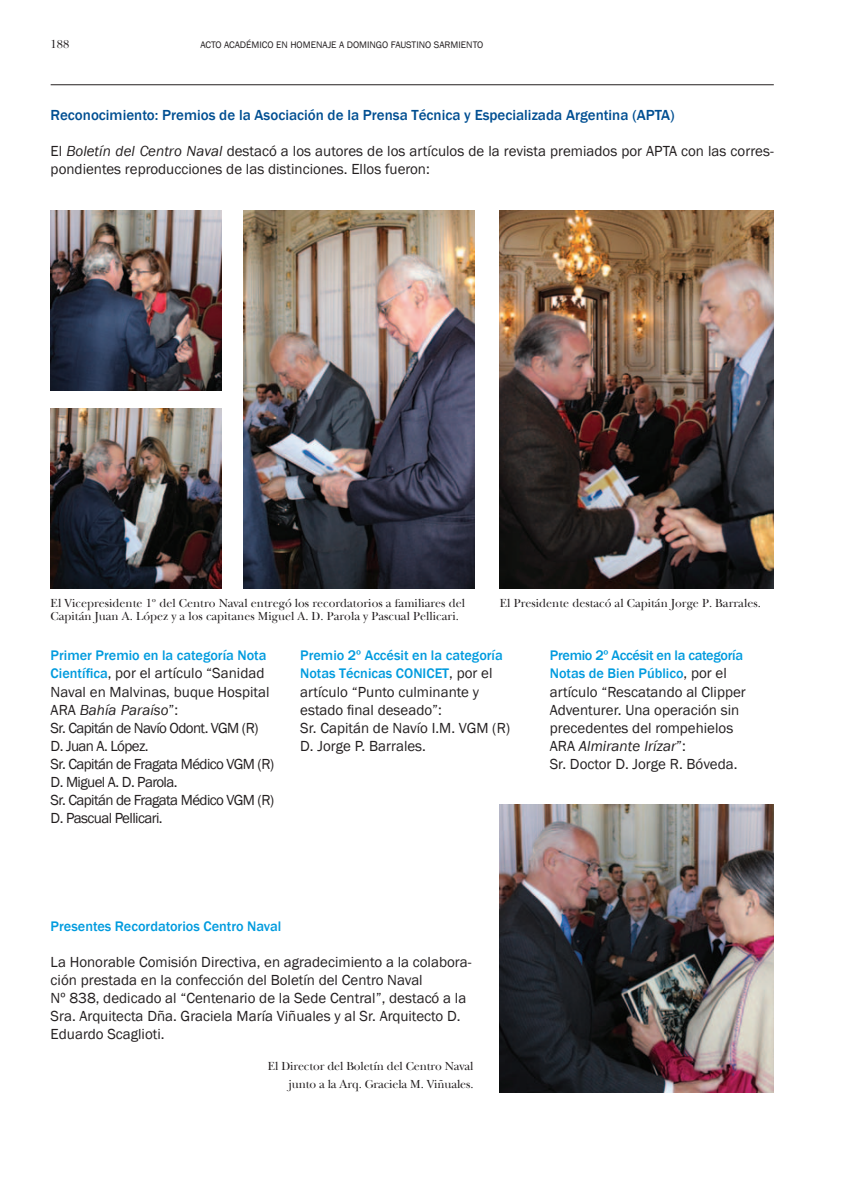
<style>
.page{position:relative;width:850px;height:1190px;background:#fff}
.page>*{position:absolute;margin:0;border:0;box-sizing:border-box;transform-origin:0 0}
.t1{font:15px/18px "Franklin Gothic";color:#231f20}
.t2{font:15px/18px "Franklin Gothic";letter-spacing:-.04em;color:#231f20}
.t3{font:500 15px "Franklin Gothic";color:#004f92}
.t4{font:500 14.25px/18px "Franklin Gothic";color:#009bde}
.t5{font:500 14.25px/18px "Franklin Gothic";letter-spacing:-.02em;color:#009bde}
.t6{font:12px/13.5px "New Baskerville";color:#231f20}
.t7{font:9.75px "Franklin Gothic";color:#231f20}
.s1{font-style:italic}
.s2{font-weight:500;font-size:14.25px;color:#009bde}
.s3{font-weight:400;font-size:15px;color:#231f20}
</style>
<div class="page">
<hr style="left:51px;top:84px;width:722px;height:1px;background:#231f20">
<img style="left:500px;top:210px;width:273px;height:378px">
<img style="left:51px;top:408px;width:170px;height:180px">
<img style="left:51px;top:210px;width:170px;height:180px">
<img style="left:244px;top:210px;width:230px;height:378px">
<img style="left:500px;top:804px;width:273px;height:288px">
<p class="t6" style="left:51px;top:38px;width:20px">188</p>
<p class="t7" style="left:200px;top:39px;width:284px">ACTO ACADÉMICO EN HOMENAJE A DOMINGO FAUSTINO SARMIENTO</p>
<p class="t3" style="left:51px;top:106px;width:625px">Reconocimiento: Premios de la Asociación de la Prensa Técnica y Especializada Argentina (APTA)</p>
<p class="t1" style="left:51px;top:143px;width:724px">El <span class="s1">Boletín del Centro Naval</span> destacó a los autores de los artículos de la revista premiados por APTA con las corres&shy;pondientes reproducciones de las distinciones. Ellos fueron:</p>
<p class="t6" style="left:51px;top:596px;width:416px">El Vicepresidente 1º del Centro Naval entregó los recordatorios a familiares del<br>Capitán Juan A. López y a los capitanes Miguel A. D. Parola y Pascual Pellicari.</p>
<p class="t6" style="left:500px;top:596px;width:262px">El Presidente destacó al Capitán Jorge P. Barrales.</p>
<p class="t4" style="left:51px;top:647px;width:217px">Primer Premio en la categoría Nota</p>
<p class="t2" style="left:51px;top:665px;width:225px"><span class="s2">Científica</span>, por el artículo “Sanidad<br>Naval en Malvinas, buque Hospital<br>ARA <span class="s1">Bahía Paraíso</span>”:<br>Sr. Capitán de Navío Odont. VGM (R)<br>D. Juan A. López.<br>Sr. Capitán de Fragata Médico VGM (R)<br>D. Miguel A. D. Parola.<br>Sr. Capitán de Fragata Médico VGM (R)<br>D. Pascual Pellicari.</p>
<p class="t4" style="left:300px;top:647px;width:204px">Premio 2º Accésit en la categoría<br>Notas Técnicas CONICET<span class="s3">, por el</span></p>
<p class="t1" style="left:300px;top:683px;width:211px">artículo “Punto culminante y estado final deseado”:<br>Sr. Capitán de Navío I.M. VGM (R)<br>D. Jorge P. Barrales.</p>
<p class="t4" style="left:51px;top:917px;width:232px">Presentes Recordatorios Centro Naval</p>
<p class="t1" style="left:51px;top:953px;width:422px">La Honorable Comisión Directiva, en agradecimiento a la colabora&shy;ción prestada en la confección del Boletín del Centro Naval<br>Nº 838, dedicado al “Centenario de la Sede Central”, destacó a la Sra. Arquitecta Dña. Graciela María Viñuales y al Sr. Arquitecto D.<br>Eduardo Scaglioti.</p>
<p class="t6" style="left:268px;top:1057px;width:207px;line-height:18px;text-align:right">El Director del Boletín del Centro Naval junto a la Arq. Graciela M. Viñuales.</p>
<p class="t5" style="left:550px;top:647px;width:195px">Premio 2º Accésit en la categoría<br>Notas de Bien Público<span class="s3">, por el</span></p>
<p class="t1" style="left:550px;top:683px;width:197px">artículo “Rescatando al Clipper<br>Adventurer. Una operación sin precedentes del rompehielos<br>ARA <span class="s1">Almirante Irízar</span>”:<br>Sr. Doctor D. Jorge R. Bóveda.</p>
</div>
